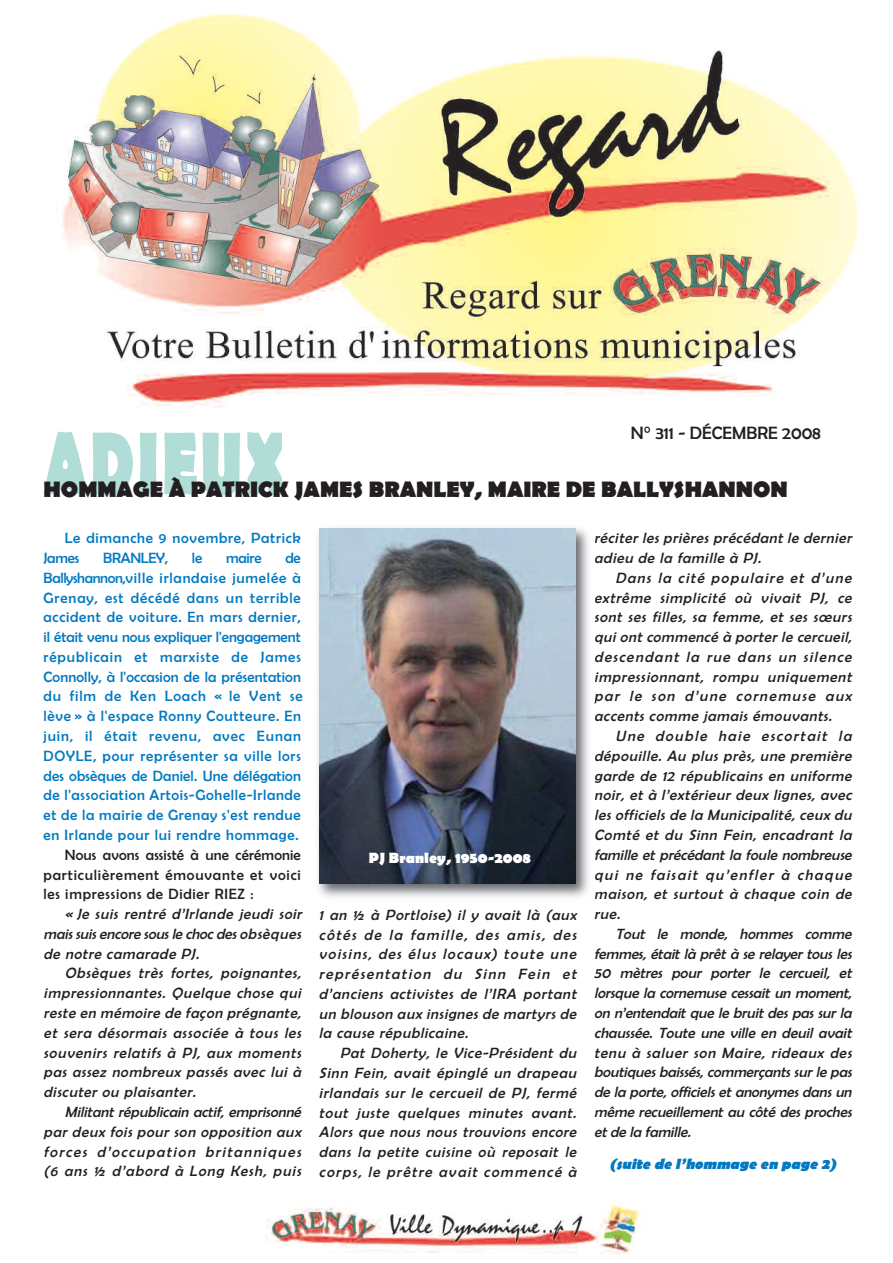
<style>
.page{position:relative;width:893px;height:1263px;background:#fff}
.page>*{position:absolute;margin:0;border:0;box-sizing:border-box;transform-origin:0 0}
.t1{font:700 22.5px "Berlin Sans FB";color:#231f20}
.t2{font:18px "Berlin Sans FB";color:#231f20}
.t3{font:italic 15px/19.8px "Berlin Sans FB";color:#231f20;text-align:justify}
.t4{font:15px/19.8px "Berlin Sans FB";letter-spacing:.05em;color:#0079c2}
.t5{font:15px/19.8px "Berlin Sans FB";letter-spacing:.05em;color:#231f20;text-align:justify}
.t6{font:italic 700 15px "Berlin Sans FB";color:#0079c2}
.t7{font:700 15px "Berlin Sans FB";color:#fff}
.t8{font:15px "Berlin Sans FB";letter-spacing:-.015em;color:#0079c2}
</style>
<div class="page">
<img style="left:62px;top:14px;width:796px;height:393px">
<img style="left:267px;top:1204px;width:377px;height:50px">
<svg style="left:44px;top:451px;width:238px;height:44px"></svg>
<svg style="left:53px;top:432px;width:229px;height:19px;fill:#b0ded6"></svg>
<img style="left:318px;top:528px;width:271px;height:370px">
<img style="left:320px;top:529px;width:255px;height:355px">
<p class="t2" style="left:631px;top:422px;width:191px">N° 311 - DÉCEMBRE 2008</p>
<h1 class="t1" style="left:44px;top:476px;width:746px">HOMMAGE À PATRICK JAMES BRANLEY, MAIRE DE BALLYSHANNON</h1>
<p class="t4" style="left:44px;top:528px;width:259px;text-indent:21px">Le dimanche 9 novembre, Patrick<br>James</p>
<p class="t8" style="left:103px;top:549px;width:67px">BRANLEY,</p>
<p class="t4" style="left:192px;top:548px;width:12px">le</p>
<p class="t4" style="left:226px;top:548px;width:37px">maire</p>
<p class="t4" style="left:44px;top:548px;width:261px;text-indent:242px">de Ballyshannon,ville irlandaise jumelée à Grenay, est décédé dans un terrible accident de voiture. En mars dernier, il était venu nous expliquer l'engagement républicain et marxiste de James Connolly, à l'occasion de la présentation du film de Ken Loach « le Vent se lève » à l'espace Ronny Coutteure. En juin, il était revenu, avec Eunan DOYLE, pour représenter sa ville lors des obsèques de Daniel. Une délégation de l'association Artois-Gohelle-Irlande et de la mairie de Grenay s'est rendue en Irlande pour lui rendre hommage.</p>
<p class="t5" style="left:44px;top:845px;width:259px;text-indent:21px">Nous avons assisté à une cérémonie particulièrement émouvante et voici les impressions de Didier RIEZ :</p>
<p class="t3" style="left:44px;top:904px;width:263px;text-indent:21px">« Je suis rentré d’Irlande jeudi soir mais suis encore sous le choc des obsèques de notre camarade PJ.</p>
<p class="t3" style="left:44px;top:963px;width:262px;text-indent:21px">Obsèques très fortes, poignantes, impressionnantes. Quelque chose qui reste en mémoire de façon prégnante, et sera désormais associée à tous les souvenirs relatifs à PJ, aux moments pas assez nombreux passés avec lui à discuter ou plaisanter.</p>
<p class="t3" style="left:44px;top:1102px;width:262px;text-indent:21px">Militant républicain actif, emprisonné par deux fois pour son opposition aux forces d’occupation britanniques (6 ans ½ d’abord à Long Kesh, puis</p>
<p class="t7" style="left:369px;top:848px;width:163px">PJ Branley, 1950-2008</p>
<p class="t3" style="left:319px;top:905px;width:262px">1 an ½ à Portloise) il y avait là (aux côtés de la famille, des amis, des voisins, des élus locaux) toute une représentation du Sinn Fein et d’anciens activistes de l’IRA portant un blouson aux insignes de martyrs de la cause républicaine.</p>
<p class="t3" style="left:319px;top:1043px;width:262px;text-indent:21px">Pat Doherty, le Vice-Président du Sinn Fein, avait épinglé un drapeau irlandais sur le cercueil de PJ, fermé tout juste quelques minutes avant.<br>Alors que nous nous trouvions encore dans la petite cuisine où reposait le corps, le prêtre avait commencé à</p>
<p class="t3" style="left:594px;top:528px;width:262px">réciter les prières précédant le dernier adieu de la famille à PJ.</p>
<p class="t3" style="left:594px;top:568px;width:262px;text-indent:21px">Dans la cité populaire et d’une extrême simplicité où vivait PJ, ce sont ses filles, sa femme, et ses sœurs qui ont commencé à porter le cercueil, descendant la rue dans un silence impressionnant, rompu uniquement par le son d’une cornemuse aux accents comme jamais émouvants.</p>
<p class="t3" style="left:594px;top:726px;width:262px;text-indent:21px">Une double haie escortait la dépouille. Au plus près, une première garde de 12 républicains en uniforme noir, et à l’extérieur deux lignes, avec les officiels de la Municipalité, ceux du Comté et du Sinn Fein, encadrant la famille et précédant la foule nombreuse qui ne faisait qu’enfler à chaque maison, et surtout à chaque coin de rue.</p>
<p class="t3" style="left:594px;top:924px;width:262px;text-indent:21px">Tout le monde, hommes comme femmes, était là prêt à se relayer tous les 50 mètres pour porter le cercueil, et lorsque la cornemuse cessait un moment, on n’entendait que le bruit des pas sur la chaussée. Toute une ville en deuil avait tenu à saluer son Maire, rideaux des boutiques baissés, commerçants sur le pas de la porte, officiels et anonymes dans un même recueillement au côté des proches et de la famille.</p>
<p class="t6" style="left:609px;top:1154px;width:232px">(suite de l’hommage en page 2)</p>
</div>
